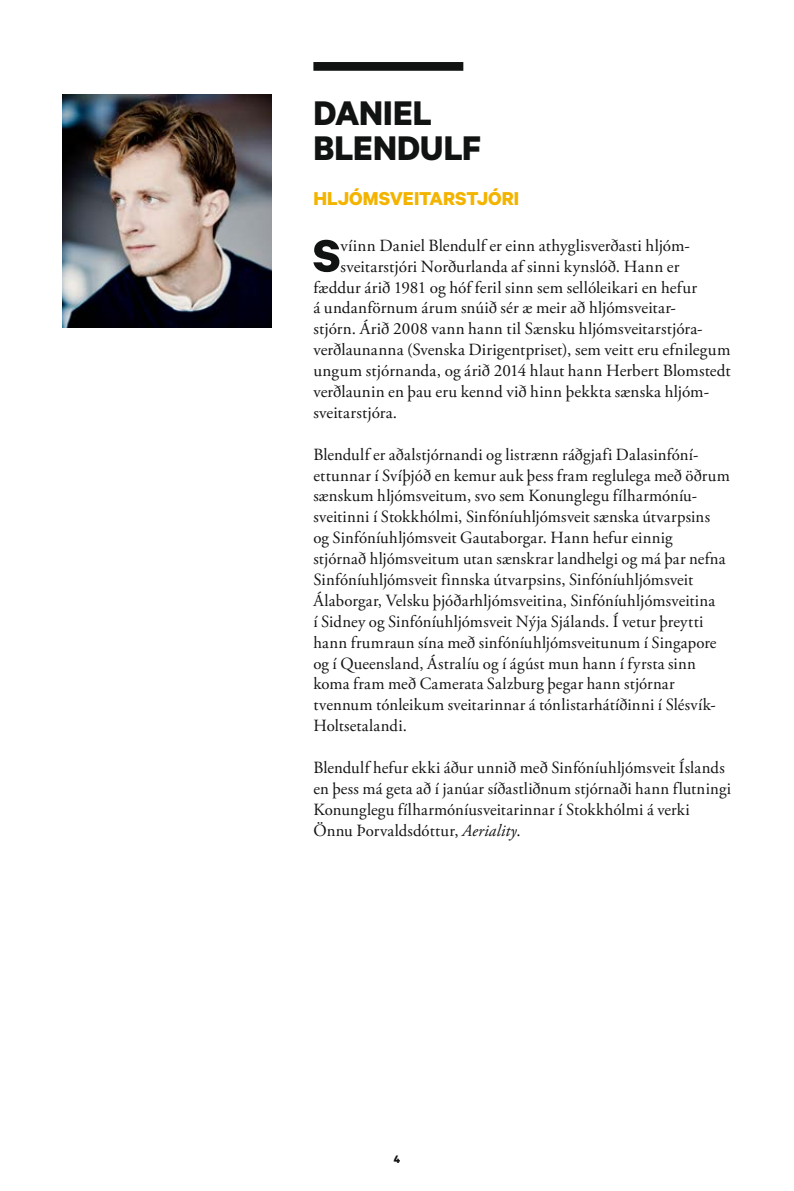
<style>
.page{position:relative;width:794px;height:1191px;background:#fff}
.page>*{position:absolute;margin:0;border:0;box-sizing:border-box;transform-origin:0 0}
.t1{font:700 51.1px "Calibre";color:#111212}
.t2{font:700 38.5px/35px "Calibre";letter-spacing:.005em;color:#111212}
.t3{font:700 21px "Calibre";color:#f3b400}
.t4{font:17.15px/20.8px "Adobe Garamond Pro";letter-spacing:.01em;color:#111212}
.t5{font:700 12.25px "Calibre";color:#111212}
.s1{font-style:italic}
</style>
<div class="page">
<img style="left:63px;top:94px;width:209px;height:233px">
<div style="left:313px;top:62px;width:150px;height:9px;background:#111212"></div>
<h2 class="t2" style="left:313px;top:95px;width:169px">DANIEL<br>BLENDULF</h2>
<p class="t3" style="left:313px;top:186px;width:207px">HLJÓMSVEITARSTJÓRI</p>
<h1 class="t1" style="left:313px;top:224px;width:29px">S</h1>
<p class="t4" style="left:340px;top:235px;width:351px">víinn Daniel Blendulf er einn athyglisverðasti hljóm-</p>
<p class="t4" style="left:340px;top:256px;width:340px">sveitarstjóri Norðurlanda af sinni kynslóð. Hann er</p>
<p class="t4" style="left:313px;top:277px;width:385px">fæddur árið 1981 og hóf feril sinn sem sellóleikari en hefur</p>
<p class="t4" style="left:313px;top:298px;width:364px">á undanförnum árum snúið sér æ meir að hljómsveitar-</p>
<p class="t4" style="left:313px;top:319px;width:391px">stjórn. Árið 2008 vann hann til Sænsku hljómsveitarstjóra-</p>
<p class="t4" style="left:313px;top:340px;width:418px">verðlaunanna (Svenska Dirigentpriset), sem veitt eru efnilegum</p>
<p class="t4" style="left:313px;top:361px;width:419px">ungum stjórnanda, og árið 2014 hlaut hann Herbert Blomstedt</p>
<p class="t4" style="left:313px;top:382px;width:397px">verðlaunin en þau eru kennd við hinn þekkta sænska hljóm-</p>
<p class="t4" style="left:313px;top:402px;width:85px">sveitarstjóra.</p>
<p class="t4" style="left:313px;top:444px;width:418px">Blendulf er aðalstjórnandi og listrænn ráðgjafi Dalasinfóní&shy;ettunnar í Svíþjóð en kemur auk þess fram reglulega með öðrum sænskum hljómsveitum, svo sem Konunglegu fílharmóníu&shy;sveitinni í Stokkhólmi, Sinfóníuhljómsveit sænska útvarpsins og Sinfóníuhljómsveit Gautaborgar. Hann hefur einnig<br>stjórnað hljómsveitum utan sænskrar landhelgi og má þar nefna Sinfóníuhljómsveit finnska útvarpsins, Sinfóníuhljómsveit Álaborgar, Velsku þjóðarhljómsveitina, Sinfóníuhljómsveitina<br>í Sidney og Sinfóníuhljómsveit Nýja Sjálands. Í vetur þreytti hann frumraun sína með sinfóníuhljómsveitunum í Singapore og í Queensland, Ástralíu og í ágúst mun hann í fyrsta sinn koma fram með Camerata Salzburg þegar hann stjórnar tvennum tónleikum sveitarinnar á tónlistarhátíðinni í Slésvík-Holtsetalandi.</p>
<p class="t4" style="left:313px;top:758px;width:419px">Blendulf hefur ekki áður unnið með Sinfóníuhljómsveit Íslands en þess má geta að í janúar síðastliðnum stjórnaði hann flutningi Konunglegu fílharmóníusveitarinnar í Stokkhólmi á verki Önnu Þorvaldsdóttur, <span class="s1">Aeriality</span>.</p>
<p class="t5" style="left:394px;top:1151px;width:8px">4</p>
</div>
